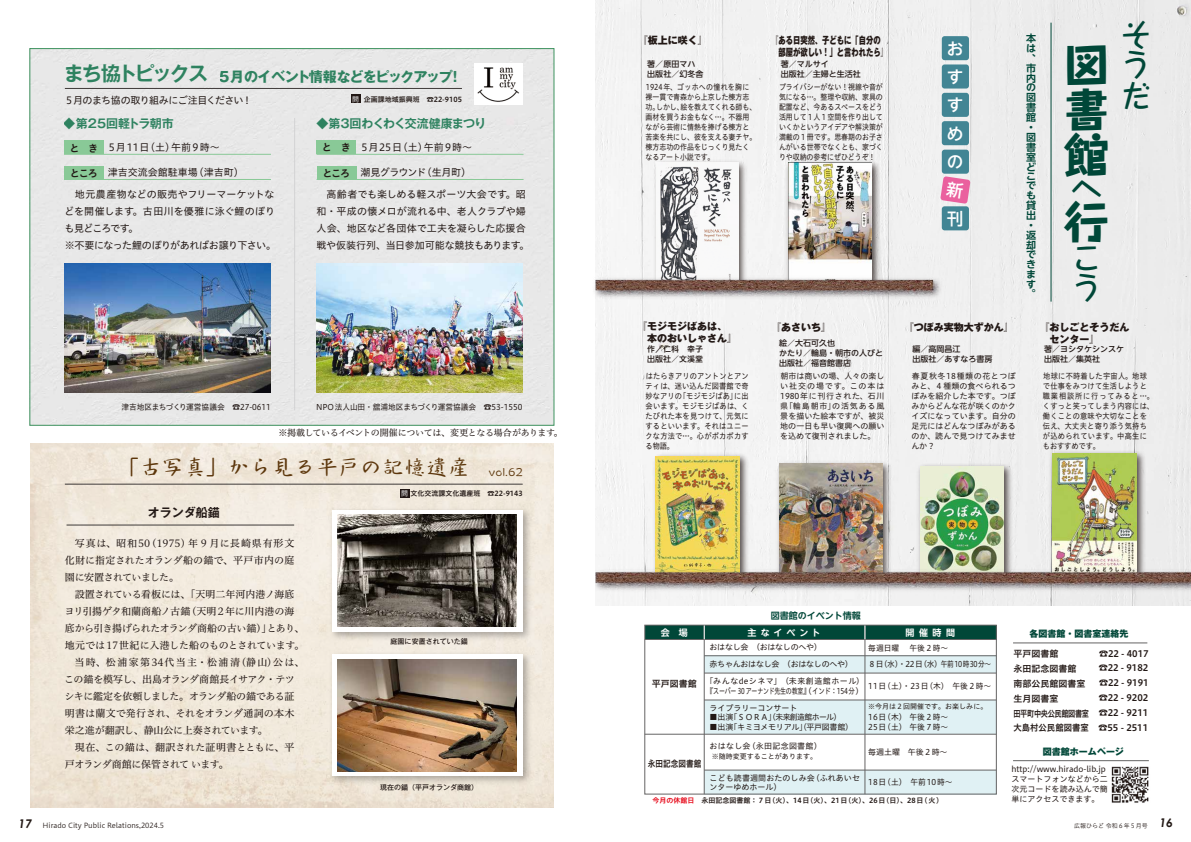
<style>
.page{position:relative;width:1191px;height:842px;background:#fff}
.page>*{position:absolute;margin:0;border:0;box-sizing:border-box;transform-origin:0 0}
.t1{font:800 45px/45px "Taka Hand Std";color:#004738;text-align:justify}
.t2{font:700 30px/30.1px "Taka Hand Std De";color:#004738}
.t3{font:21px "Nachin Std";letter-spacing:.05em;color:#5d370c}
.t4{font:500 16.6px "UD Shin Go NT Pro";color:#fff}
.t5{font:700 14px "Gothic MB101 Pro";letter-spacing:-.085em;color:#00693e}
.t6{font:700 12px "Gothic MB101 Pro De";letter-spacing:-.065em;color:#00693e}
.t7{font:700 12px "Gothic MB101 Pro De";color:#00693e}
.t8{font:700 12px "Gothic MB101 Pro De";color:#221815}
.t9{font:10px/17px "Hiragino UD Serif Std W4";letter-spacing:-.015em;color:#221815}
.t10{font:10px/17px "Hiragino UD Sans Std W4";letter-spacing:-.015em;color:#221815}
.t11{font:800 10px/12px "Gothic MB101 Pro";color:#221815}
.t12{font:800 10px/12px "Gothic MB101 Pro";color:#221815;scale:.73 1}
.t13{font:700 10px/9.8px "UD Shin Go NT Pro De";color:#004738}
.t14{font:10px "Hiragino UD Sans Std W4";letter-spacing:-.055em;color:#221815}
.t15{font:10px "Hiragino UD Sans Std W4";letter-spacing:-.045em;color:#221815}
.t16{font:9px "Hiragino UD Sans Std W6";color:#221815}
.t17{font:9px/14.6px "Hiragino UD Sans Std W6";color:#221815;scale:.8 1}
.t18{font:9px "Hiragino UD Serif Std W4";letter-spacing:-.045em;color:#221815}
.t19{font:800 9px "Gothic MB101 Pro";color:#004738}
.t20{font:700 9px "UD Shin Go NT Pro De";letter-spacing:.465em;color:#fff}
.t21{font:700 9px "UD Shin Go NT Pro De";color:#004738}
.t22{font:9px "Hiragino UD Sans Std W6";color:#221815;scale:.85 1}
.t23{font:8px/10px "Hiragino UD Sans Std W4";color:#221815}
.t24{font:8px/10px "Hiragino UD Sans Std W4";color:#221815;scale:.87 1}
.t25{font:8px/10px "Hiragino UD Sans Std W4";letter-spacing:.035em;color:#221815;scale:.9 1}
.t26{font:8px/10px "Hiragino UD Sans Std W4";color:#221815;text-align:justify;scale:.9 1}
.t27{font:500 8px/10px "UD Shin Go NT Pro";color:#221815}
.t28{font:8px/16.5px "Hiragino UD Sans Std W4";letter-spacing:-.035em;color:#221815}
.t29{font:8px "Hiragino UD Sans Std W4";color:#221815;scale:.96 1}
.t30{font:8px "Hiragino UD Sans Std W4";letter-spacing:.065em;color:#221815}
.t31{font:8px "Hiragino UD Sans Std W4";letter-spacing:-.075em;color:#221815}
.t32{font:8px "Hiragino UD Sans Std W4";letter-spacing:.035em;color:#221815}
.t33{font:8px "Hiragino UD Sans Std W4";letter-spacing:.055em;color:#221815}
.t34{font:8px "Hiragino UD Sans Std W6";color:#221815}
.t35{font:7px "Hiragino UD Sans Std W6";color:#221815}
.t36{font:7px "Hiragino UD Sans Std W3";color:#221815}
.t37{font:7px "Hiragino UD Sans Std W4";color:#221815}
.t38{font:500 7px "Gothic MB101 Pro";color:#221815}
.t39{font:6px "Hiragino UD Sans Std W3";color:#221815}
.s1{font-family:"Gothic MB101 Pro De";font-size:20px}
.s2{font-family:"Hiragino UD Sans Std W6"}
.s3{font-family:"Hiragino UD Sans Std W4";color:#fff}
.s4{font-size:11px}
.s5{font-family:"UD Shin Go NT Pro De";font-weight:700}
.s6{font-family:"Hiragino UD Sans Std W6";font-weight:400}
.s7{color:#e60012}
.s8{font-family:"Century Gothic";font-weight:700;font-style:italic;font-size:12px}
</style>
<div class="page">
<img style="left:29px;top:0;width:1162px;height:808px">
<svg style="left:940px;top:176px;width:30px;height:28px"></svg>
<h3 class="t5" style="left:64px;top:65px;width:400px"><span class="s1">まち協トピックス</span> ５月のイベント情報などをピックアップ！</h3>
<p class="t14" style="left:64px;top:93px;width:189px">５月のまち協の取り組みにご注目ください！</p>
<h3 class="t6" style="left:316px;top:114px;width:171px">◆第３回わくわく交流健康まつり</h3>
<p class="t10" style="left:322px;top:138px;width:152px"><span class="s2">と　き</span> ５月25日（土）午前９時～</p>
<p class="t10" style="left:316px;top:185px;width:215px">　高齢者でも楽しめる軽スポーツ大会です。昭和・平成の懐メロが流れる中、老人クラブや婦人会、地区など各団体で工夫を凝らした応援合戦や仮装行列、当日参加可能な競技もあります。</p>
<p class="t35" style="left:352px;top:94px;width:111px"><span class="s3">問</span> 企画課地域振興班　☎22-9105</p>
<h3 class="t7" style="left:64px;top:114px;width:111px">◆第25回軽トラ朝市</h3>
<p class="t10" style="left:65px;top:161px;width:211px;line-height:22px;text-indent:5px"><span class="s2">ところ</span> 津吉交流会館駐車場（津吉町）<br>　地元農産物などの販売やフリーマーケットな</p>
<p class="t10" style="left:64px;top:202px;width:213px">どを開催します。古田川を優雅に泳ぐ鯉のぼりも見どころです。<br>※不要になった鯉のぼりがあればお譲り下さい。</p>
<p class="t10" style="left:69px;top:138px;width:152px"><span class="s2">と　き</span> ５月11日（土）午前９時～</p>
<p class="t15" style="left:322px;top:165px;width:150px"><span class="s2">ところ</span> 潮見グラウンド（生月町）</p>
<p class="t29" style="left:121px;top:401px;width:157px">津吉地区まちづくり運営協議会　☎27-0611</p>
<p class="t29" style="left:316px;top:401px;width:216px">NPO法人山田・舘浦地区まちづくり運営協議会　☎53-1550</p>
<p class="t18" style="left:278px;top:425px;width:286px">※掲載しているイベントの開催については、変更となる場合があります。</p>
<h3 class="t3" style="left:118px;top:454px;width:407px">「古写真」から見る平戸の記憶遺産 <span class="s4">vol.62</span></h3>
<p class="t35" style="left:401px;top:488px;width:123px"><span class="s3">問</span>文化交流課文化遺産班　☎22-9143</p>
<h3 class="t8" style="left:148px;top:502px;width:73px">オランダ船錨</h3>
<p class="t9" style="left:64px;top:534px;width:241px">　写真は、昭和50（1975）年 9 月に長崎県有形文化財に指定されたオランダ船の錨で、平戸市内の庭園に安置されていました。<br>　設置されている看板には、「天明二年河内港ノ海底ヨリ引揚ゲタ和蘭商船ノ古錨（天明２年に川内港の海底から引き揚げられたオランダ商船の古い錨）」とあり、地元では17世紀に入港した船のものとされています。　当時、松浦家第34代当主・松浦清（静山）公は、この錨を模写し、出島オランダ商館長イサアク・テツシキに鑑定を依頼しました。オランダ船の錨である証明書は蘭文で発行され、それをオランダ通詞の本木栄之進が翻訳し、静山公に上奏されています。<br>　現在、この錨は、翻訳された証明書とともに、平戸オランダ商館に保管されて います。</p>
<p class="t38" style="left:391px;top:635px;width:78px">庭園に安置されていた錨</p>
<p class="t38" style="left:380px;top:781px;width:99px">現在の錨（平戸オランダ商館）</p>
<p class="t11" style="left:637px;top:33px;width:71px"><span class="s5">『</span>板上に咲く<span class="s5">』</span></p>
<p class="t27" style="left:647px;top:58px;width:57px">著／原田マハ出版社／幻冬舎</p>
<p class="t24" style="left:645px;top:81px;width:129px">1924年、ゴッホへの憧れを胸に裸一貫で青森から上京した棟方志功。しかし、絵を教えてくれる師も、画材を買うお金もなく…。不器用ながら芸術に情熱を捧げる棟方と苦楽を共にし、彼を支える妻チヤ。棟方志功の作品をじっくり見たくなるアート小説です。</p>
<p class="t12" style="left:771px;top:33px;width:161px"><span class="s5">『</span>ある日突然、子どもに「自分の　部屋が欲しい！」と言われたら<span class="s5">』</span></p>
<p class="t27" style="left:780px;top:58px;width:81px">著／マルサイ<br>出版社／主婦と生活社</p>
<p class="t24" style="left:779px;top:81px;width:121px;text-align:justify">プライバシーがない！視線や音が気になる…。整理や収納、家具の配置など、今あるスペースをどう活用して１人１空間を作り出していくかというアイデアや解決策が満載の１冊です。思春期のお子さんがいる世帯でなくとも、家づくりや収納の参考にぜひどうぞ！</p>
<p class="t11" style="left:637px;top:319px;width:101px"><span class="s5">『</span>モジモジばあは、　本のおいしゃさん<span class="s5">』</span></p>
<p class="t34" style="left:647px;top:343px;width:57px">作／仁科　幸子</p>
<p class="t27" style="left:647px;top:353px;width:57px">出版社／<span class="s6">文溪堂</span></p>
<p class="t26" style="left:645px;top:370px;width:116px">はたらきアリのアントンとアンティは、迷い込んだ図書館で奇妙なアリの「モジモジばあ」に出会います。モジモジばあは、くたびれた本を見つけて、元気にするといいます。それはユニークな方法で…。心がポカポカする物語。</p>
<p class="t11" style="left:771px;top:320px;width:61px"><span class="s5">『</span>あさいち<span class="s5">』</span></p>
<p class="t27" style="left:779px;top:338px;width:105px">絵／大石可久也<br>かたり／輪島・朝市の人びと出版社／福音館書店</p>
<p class="t23" style="left:780px;top:370px;width:106px;text-align:justify">朝市は商いの場、人々の楽しい社交の場です。この本は1980年に刊行された、石川県「輪島朝市」の活気ある風景を描いた絵本ですが、被災地の一日も早い復興への願いを込めて復刊されました。</p>
<h3 class="t4" style="left:946px;top:35px;width:17px">お</h3>
<h3 class="t4" style="left:946px;top:63px;width:17px">す</h3>
<h3 class="t4" style="left:946px;top:91px;width:17px">す</h3>
<h3 class="t4" style="left:946px;top:120px;width:17px">め</h3>
<h3 class="t4" style="left:946px;top:148px;width:17px">の</h3>
<h3 class="t4" style="left:946px;top:205px;width:17px">刊</h3>
<p class="t11" style="left:904px;top:320px;width:111px"><span class="s5">『</span>つぼみ実物大ずかん<span class="s5">』</span></p>
<p class="t27" style="left:912px;top:343px;width:81px">編／高岡昌江<br>出版社／あすなろ書房</p>
<p class="t23" style="left:911px;top:370px;width:106px;text-align:justify">春夏秋冬18種類の花とつぼみと、４種類の食べられるつぼみを紹介した本です。つぼみからどんな花が咲くのかクイズになっています。自分の足元にはどんなつぼみがあるのか、読んで見つけてみませんか？</p>
<p class="t13" style="left:1026px;top:33px;width:11px">本は、市内の図書館・図書室どこでも貸出・返却できます。</p>
<h1 class="t1" style="left:1064px;top:39px;width:45px">図書館</h1>
<h2 class="t2" style="left:1071px;top:169px;width:31px">へ</h2>
<h1 class="t1" style="left:1064px;top:195px;width:45px">行</h1>
<h2 class="t2" style="left:1071px;top:240px;width:27px">こう</h2>
<h2 class="t2" style="left:1121px;top:17px;width:30px">そうだ</h2>
<p class="t11" style="left:1039px;top:320px;width:91px"><span class="s5">『</span>おしごとそうだん　センター<span class="s5">』</span></p>
<p class="t27" style="left:1044px;top:343px;width:81px">著／ヨシタケシンスケ出版社／集英社</p>
<p class="t25" style="left:1043px;top:370px;width:125px">地球に不時着した宇宙人。地球で仕事をみつけて生活しようと職業相談所に行ってみると…。くすっと笑ってしまう内容には、働くことの意味や大切なことを伝え、大丈夫と寄り添う気持ちが込められています。中高生にもおすすめです。</p>
<p class="t21" style="left:771px;top:609px;width:91px">図書館のイベント情報</p>
<p class="t20" style="left:661px;top:625px;width:28px">会　場</p>
<p class="t20" style="left:747px;top:625px;width:74px">主なイベント</p>
<p class="t20" style="left:905px;top:625px;width:51px">開催時間</p>
<p class="t19" style="left:1029px;top:626px;width:100px">各図書館・図書室連絡先</p>
<p class="t28" style="left:709px;top:638px;width:114px">おはなし会　（おはなしのへや）</p>
<p class="t28" style="left:709px;top:655px;width:145px">赤ちゃんおはなし会　（おはなしのへや）</p>
<p class="t30" style="left:705px;top:675px;width:160px">「みんなdeシネマ」　（未来創造館ホール）</p>
<p class="t28" style="left:709px;top:682px;width:151px;text-indent:-4px">『スーパー 30 アーナンド先生の教室』(インド：154分)ライブラリーコンサート</p>
<p class="t31" style="left:709px;top:711px;width:133px">■出演「ＳＯＲＡ」（未来創造館ホール）</p>
<p class="t28" style="left:709px;top:718px;width:145px">■出演「キミヨメモリアル」（平戸図書館）</p>
<p class="t32" style="left:709px;top:740px;width:114px">おはなし会（永田記念図書館）</p>
<p class="t37" style="left:712px;top:751px;width:106px">※随時変更することがあります。</p>
<p class="t23" style="left:709px;top:772px;width:152px;line-height:9.5px">こども読書週間おたのしみ会（ふれあいセンターゆめホール）</p>
<p class="t23" style="left:868px;top:643px;width:33px">毎週日曜</p>
<p class="t23" style="left:868px;top:640px;width:124px;line-height:16px;text-align:center">午後２時～<br>８日（水）・22日（水）午前10時30分～</p>
<p class="t23" style="left:868px;top:681px;width:125px">11日（土）・23日（木）　午後２時～</p>
<p class="t37" style="left:868px;top:701px;width:120px">※今月は２回開催です。お楽しみに。</p>
<p class="t23" style="left:868px;top:712px;width:81px">16日（木） 午後２時～<br>25日（土） 午後７時～</p>
<p class="t23" style="left:868px;top:747px;width:81px">毎週土曜　午後２時～</p>
<p class="t33" style="left:868px;top:776px;width:86px">18日（土）　午前10時～</p>
<p class="t16" style="left:652px;top:677px;width:46px">平戸図書館</p>
<p class="t22" style="left:648px;top:757px;width:64px">永田記念図書館</p>
<p class="t35" style="left:652px;top:795px;width:289px"><span class="s7">今月の休館日</span>　永田記念図書館：７日（火）、14日（火）、21日（火）、26日（日）、28日 (火 )</p>
<p class="t16" style="left:1013px;top:647px;width:46px">平戸図書館</p>
<p class="t16" style="left:1099px;top:646px;width:51px">☎22 - 4017</p>
<p class="t16" style="left:1013px;top:662px;width:64px">永田記念図書館</p>
<p class="t16" style="left:1098px;top:661px;width:51px">☎22 - 9182</p>
<p class="t16" style="left:1013px;top:677px;width:73px">南部公民館図書室</p>
<p class="t16" style="left:1099px;top:676px;width:51px">☎22 - 9191</p>
<p class="t16" style="left:1013px;top:692px;width:46px">生月図書室</p>
<p class="t16" style="left:1098px;top:691px;width:51px">☎22 - 9202</p>
<p class="t17" style="left:1013px;top:705px;width:170px">田平町中央公民館図書室 ☎22 - 9211大島村公民館図書室 ☎55 - 2511</p>
<p class="t19" style="left:1043px;top:744px;width:82px">図書館ホームページ</p>
<p class="t23" style="left:1011px;top:764px;width:98px">http://www.hirado-lib.jpスマートフォンなどから二次元コードを読み込んで簡単にアクセスできます。</p>
<p class="t36" style="left:18px;top:820px;width:147px"><span class="s8">17</span> Hirado City Public Relations,2024.5</p>
<p class="t39" style="left:1074px;top:821px;width:100px">広報ひらど 令和６年５月号 <span class="s8">16</span></p>
</div>
